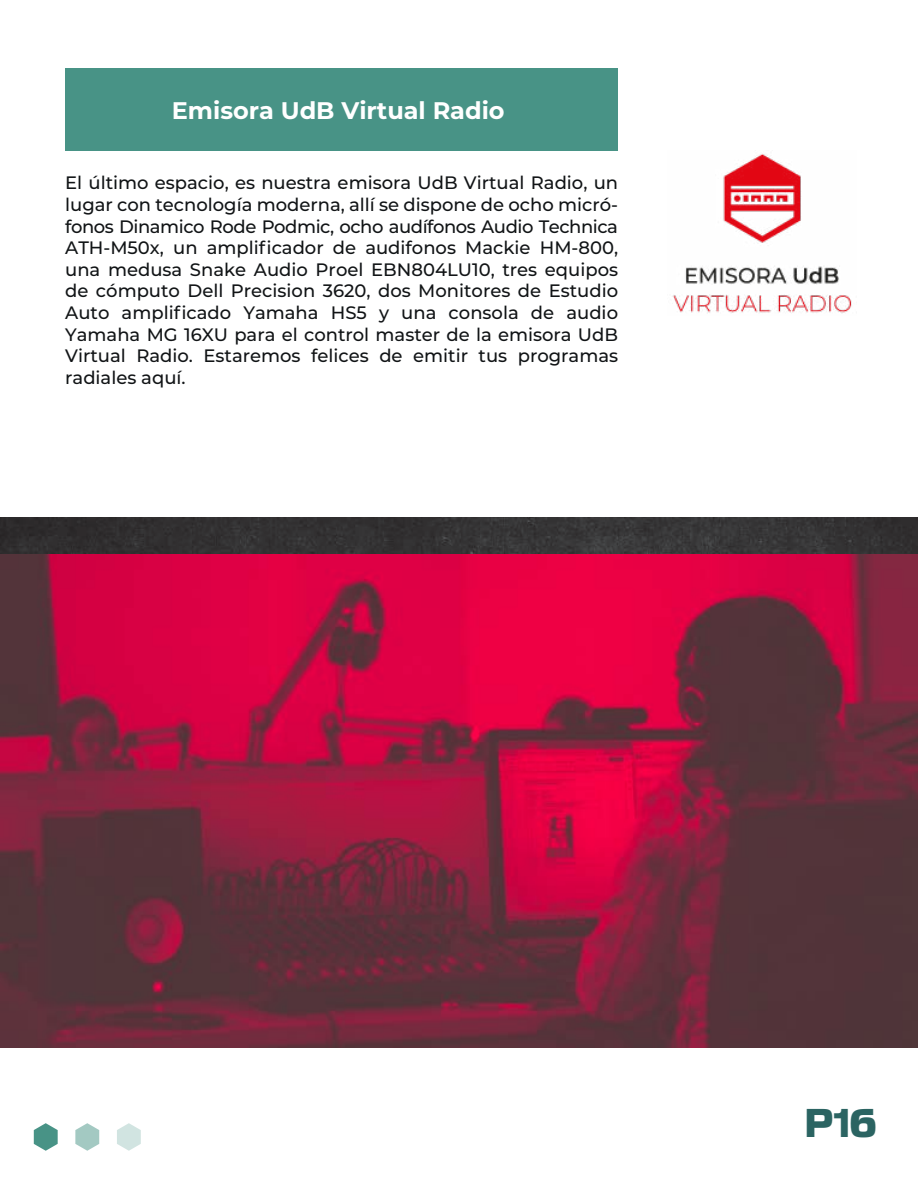
<style>
.page{position:relative;width:918px;height:1188px;background:#fff}
.page>*{position:absolute;margin:0;border:0;box-sizing:border-box;transform-origin:0 0}
.t1{font:900 36px "Basement Grotesque";color:#2b6462}
.t2{font:700 24px "Montserrat";color:#fff}
.t3{font:500 18px/21.6px "Montserrat";color:#111416;text-align:justify}
</style>
<div class="page">
<img style="left:0;top:518px;width:918px;height:37px">
<div style="left:65px;top:68px;width:553px;height:82px;background:#489386"></div>
<svg style="left:34px;top:1123px;width:24px;height:28px"></svg>
<svg style="left:75px;top:1123px;width:24px;height:28px"></svg>
<svg style="left:117px;top:1123px;width:24px;height:28px"></svg>
<img style="left:0;top:555px;width:918px;height:493px">
<img style="left:672px;top:153px;width:180px;height:160px">
<h2 class="t2" style="left:172px;top:93px;width:334px">Emisora UdB Virtual Radio</h2>
<p class="t3" style="left:65px;top:172px;width:554px">El último espacio, es nuestra emisora UdB Virtual Radio, un lugar con tecnología moderna, allí se dispone de ocho micró&shy;fonos Dinamico Rode Podmic, ocho audífonos Audio Technica ATH-M50x, un amplificador de audifonos Mackie HM-800, una medusa Snake Audio Proel EBN804LU10, tres equipos de cómputo Dell Precision 3620, dos Monitores de Estudio Auto amplificado Yamaha HS5 y una consola de audio Yamaha MG 16XU para el control master de la emisora UdB Virtual Radio. Estaremos felices de emitir tus programas radiales aquí.</p>
<h1 class="t1" style="left:805px;top:1101px;width:73px">P16</h1>
</div>
